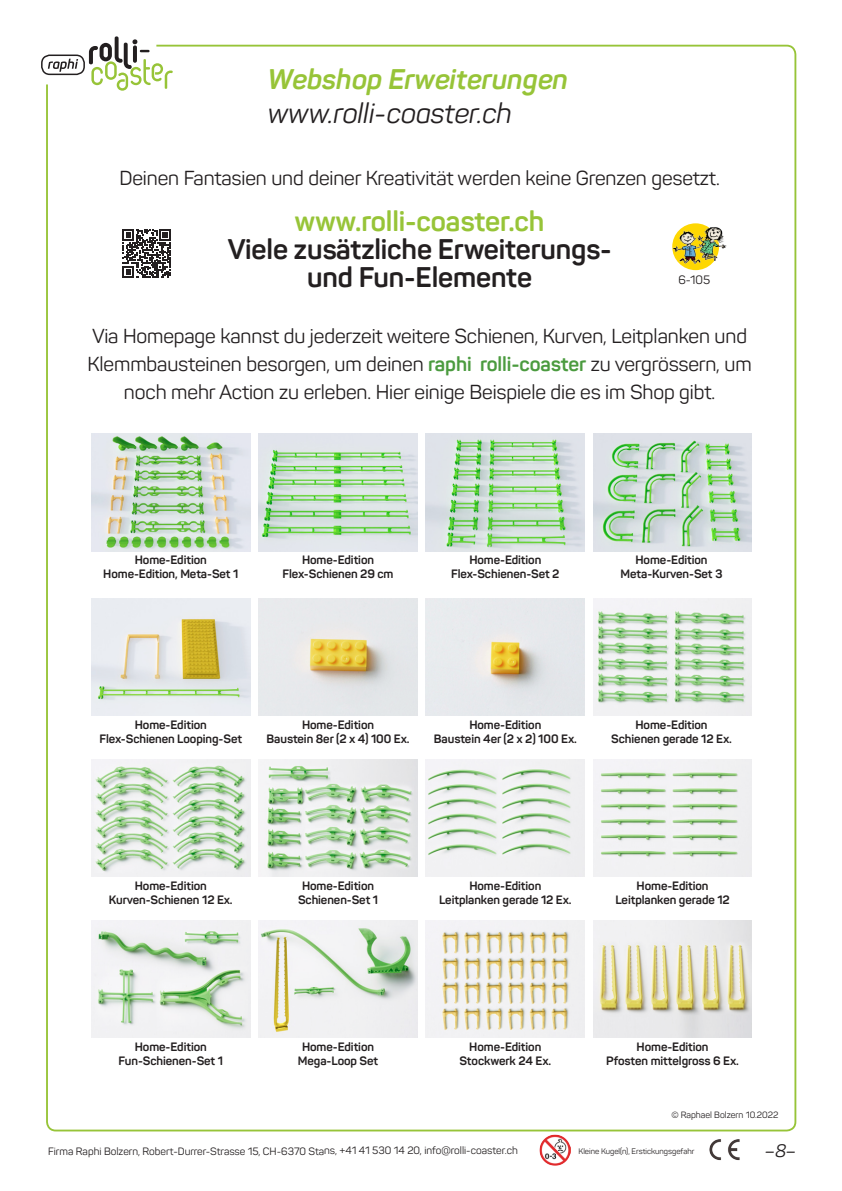
<style>
.page{position:relative;width:842px;height:1191px;background:#fff}
.page>*{position:absolute;margin:0;border:0;box-sizing:border-box;transform-origin:0 0}
.t1{font:700 28px/28px "Panton";letter-spacing:-.005em;color:#231f20;text-align:center}
.t2{font:italic 700 28px "Panton";color:#97c438}
.t3{font:italic 28px "Panton";color:#231f20}
.t4{font:700 28px "Panton";letter-spacing:-.005em;color:#97c438}
.t5{font:20px/28px "Panton";letter-spacing:-.005em;color:#231f20;text-align:center}
.t6{font:italic 17.9px "Panton";color:#231f20}
.t7{font:700 12px/14px "Panton";letter-spacing:-.005em;color:#231f20;text-align:center}
.t8{font:12px "Panton";color:#231f20}
.t9{font:10.5px "Panton";letter-spacing:-.005em;color:#231f20}
.t10{font:9px "Panton";color:#231f20}
.t11{font:7.9px "Panton";color:#231f20}
.s1{font-weight:700;color:#4b9b3f}
</style>
<div class="page">
<svg style="left:89px;top:36px;width:84px;height:55px"></svg>
<svg style="left:48px;top:59px;width:30px;height:13px"></svg>
<div style="left:41px;top:55px;width:44px;height:20px;border:2px solid #231f20;border-radius:8px"></div>
<img style="left:709px;top:1139px;width:31px;height:22px">
<img style="left:539px;top:1134px;width:32px;height:32px">
<img style="left:593px;top:598px;width:159px;height:117px">
<img style="left:593px;top:434px;width:159px;height:117px">
<img style="left:426px;top:759px;width:159px;height:117px">
<img style="left:426px;top:598px;width:159px;height:117px">
<img style="left:426px;top:434px;width:159px;height:117px">
<img style="left:259px;top:920px;width:158px;height:117px">
<img style="left:91px;top:759px;width:159px;height:117px">
<img style="left:91px;top:598px;width:159px;height:117px">
<img style="left:92px;top:434px;width:158px;height:117px">
<img style="left:593px;top:759px;width:159px;height:117px">
<img style="left:426px;top:920px;width:159px;height:117px">
<img style="left:259px;top:759px;width:158px;height:117px">
<img style="left:259px;top:598px;width:158px;height:117px">
<img style="left:259px;top:434px;width:158px;height:117px">
<img style="left:91px;top:920px;width:159px;height:117px">
<img style="left:593px;top:920px;width:159px;height:117px">
<svg style="left:672px;top:223px;width:47px;height:47px"></svg>
<img style="left:672px;top:229px;width:33px;height:39px">
<img style="left:691px;top:223px;width:36px;height:39px">
<svg style="left:122px;top:229px;width:49px;height:48px"></svg>
<h1 class="t2" style="left:268px;top:62px;width:302px">Webshop Erweiterungen</h1>
<h1 class="t3" style="left:268px;top:96px;width:246px">www.rolli-coaster.ch</h1>
<h2 class="t5" style="left:119px;top:164px;width:602px">Deinen Fantasien und deiner Kreativität werden keine Grenzen gesetzt.</h2>
<h1 class="t4" style="left:295px;top:204px;width:251px">www.rolli-coaster.ch</h1>
<h1 class="t1" style="left:228px;top:235px;width:386px">Viele zusätzliche Erweiterungs&shy;und Fun-Elemente</h1>
<p class="t8" style="left:678px;top:272px;width:33px">6-105</p>
<h2 class="t5" style="left:87px;top:322px;width:666px">Via Homepage kannst du jederzeit weitere Schienen, Kurven, Leitplanken und<br>Klemmbausteinen besorgen, um deinen <span class="s1">raphi rolli-coaster</span> zu vergrössern, um noch mehr Action zu erleben. Hier einige Beispiele die es im Shop gibt.</h2>
<p class="t7" style="left:103px;top:553px;width:137px">Home-Edition<br>Home-Edition, Meta-Set 1</p>
<p class="t7" style="left:283px;top:553px;width:113px">Home-Edition<br>Flex-Schienen 29 cm</p>
<p class="t7" style="left:451px;top:553px;width:110px">Home-Edition<br>Flex-Schienen-Set 2</p>
<p class="t7" style="left:621px;top:553px;width:103px">Home-Edition<br>Meta-Kurven-Set 3</p>
<p class="t7" style="left:100px;top:717px;width:144px">Home-Edition<br>Flex-Schienen Looping-Set</p>
<p class="t7" style="left:266px;top:717px;width:145px">Home-Edition<br>Baustein 8er (2 x 4) 100 Ex.</p>
<p class="t7" style="left:434px;top:717px;width:144px">Home-Edition<br>Baustein 4er (2 x 2) 100 Ex.</p>
<p class="t7" style="left:611px;top:717px;width:122px">Home-Edition<br>Schienen gerade 12 Ex.</p>
<p class="t7" style="left:109px;top:878px;width:125px">Home-Edition<br>Kurven-Schienen 12 Ex.</p>
<p class="t7" style="left:298px;top:878px;width:82px">Home-Edition<br>Schienen-Set 1</p>
<p class="t7" style="left:439px;top:878px;width:134px">Home-Edition<br>Leitplanken gerade 12 Ex.</p>
<p class="t7" style="left:615px;top:878px;width:116px">Home-Edition<br>Leitplanken gerade 12</p>
<p class="t7" style="left:119px;top:1039px;width:106px">Home-Edition<br>Fun-Schienen-Set 1</p>
<p class="t7" style="left:606px;top:1039px;width:134px">Home-Edition<br>Pfosten mittelgross 6 Ex.</p>
<p class="t7" style="left:298px;top:1039px;width:82px">Home-Edition<br>Mega-Loop Set</p>
<p class="t7" style="left:459px;top:1039px;width:93px">Home-Edition<br>Stockwerk 24 Ex.</p>
<p class="t10" style="left:671px;top:1109px;width:109px">© Raphael Bolzern 10.2022</p>
<p class="t9" style="left:48px;top:1144px;width:471px">Firma Raphi Bolzern, Robert-Durrer-Strasse 15, CH-6370 Stans, +41 41 530 14 20, info@rolli-coaster.ch</p>
<p class="t11" style="left:578px;top:1146px;width:117px">Kleine Kugel(n), Erstickungsgefahr</p>
<h3 class="t6" style="left:765px;top:1139px;width:33px">–8–</h3>
</div>
